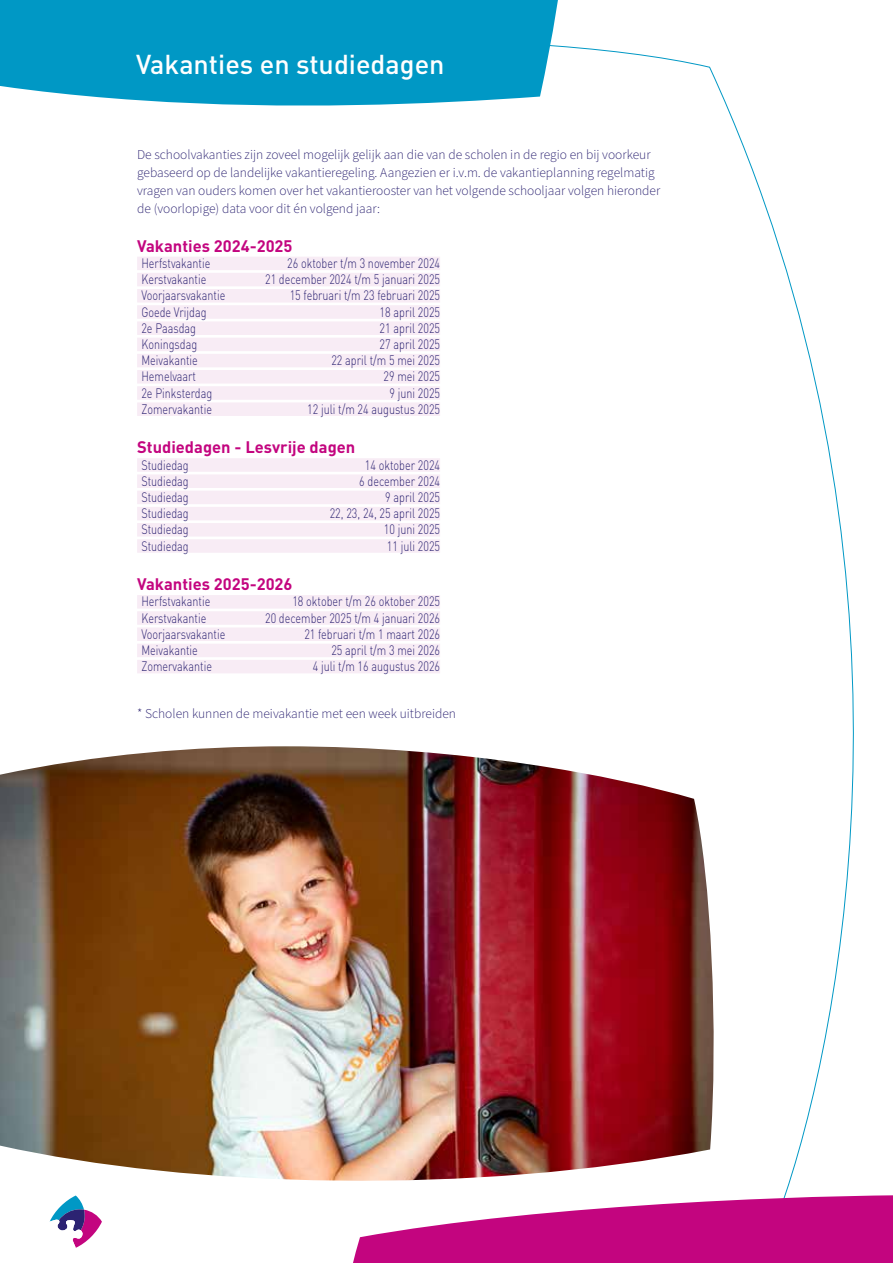
<style>
.page{position:relative;width:893px;height:1263px;background:#fff}
.page>*{position:absolute;margin:0;border:0;box-sizing:border-box;transform-origin:0 0}
.t1{font:500 27px "DIN Pro";color:#fff}
.t2{font:700 16.5px "DIN Pro";color:#c3057f}
.t3{font:300 13.5px "DIN Pro";color:#2c2372;scale:.8 1}
.t4{font:300 13.5px/18px "Source Sans Pro";color:#2c2372}
</style>
<div class="page">
<svg style="left:353px;top:1192px;width:540px;height:71px"></svg>
<svg style="left:50px;top:1195px;width:52px;height:53px"></svg>
<svg style="left:0;top:0;width:591px;height:106px;background:#1da3cb"></svg>
<img style="left:0;top:746px;width:719px;height:449px">
<div style="left:137px;top:257px;width:303px;height:13px;background:#f8ecf5"></div>
<div style="left:137px;top:273px;width:303px;height:13px;background:#f8ecf5"></div>
<div style="left:137px;top:289px;width:303px;height:14px;background:#f8ecf5"></div>
<div style="left:137px;top:305px;width:303px;height:14px;background:#f8ecf5"></div>
<div style="left:137px;top:321px;width:303px;height:14px;background:#f8ecf5"></div>
<div style="left:137px;top:338px;width:303px;height:13px;background:#f8ecf5"></div>
<div style="left:137px;top:354px;width:303px;height:13px;background:#f8ecf5"></div>
<div style="left:137px;top:370px;width:303px;height:14px;background:#f8ecf5"></div>
<div style="left:137px;top:386px;width:303px;height:14px;background:#f8ecf5"></div>
<div style="left:137px;top:402px;width:303px;height:14px;background:#f8ecf5"></div>
<div style="left:137px;top:458px;width:303px;height:14px;background:#f8ecf5"></div>
<div style="left:137px;top:474px;width:303px;height:14px;background:#f8ecf5"></div>
<div style="left:137px;top:491px;width:303px;height:13px;background:#f8ecf5"></div>
<div style="left:137px;top:507px;width:303px;height:13px;background:#f8ecf5"></div>
<div style="left:137px;top:523px;width:303px;height:14px;background:#f8ecf5"></div>
<div style="left:137px;top:539px;width:303px;height:14px;background:#f8ecf5"></div>
<div style="left:137px;top:595px;width:303px;height:14px;background:#f8ecf5"></div>
<div style="left:137px;top:611px;width:303px;height:14px;background:#f8ecf5"></div>
<div style="left:137px;top:627px;width:303px;height:14px;background:#f8ecf5"></div>
<div style="left:137px;top:644px;width:303px;height:13px;background:#f8ecf5"></div>
<div style="left:137px;top:660px;width:303px;height:13px;background:#f8ecf5"></div>
<h1 class="t1" style="left:136px;top:46px;width:310px">Vakanties en studiedagen</h1>
<p class="t4" style="left:137px;top:146px;width:525px">De schoolvakanties zijn zoveel mogelijk gelijk aan die van de scholen in de regio en bij voorkeur gebaseerd op de landelijke vakantieregeling. Aangezien er i.v.m. de vakantieplanning regelmatig vragen van ouders komen over het vakantierooster van het volgende schooljaar volgen hieronder de (voorlopige) data voor dit én volgend jaar:</p>
<p class="t2" style="left:137px;top:235px;width:157px">Vakanties 2024-2025</p>
<p class="t3" style="left:141px;top:254px;width:88px">Herfstvakantie</p>
<p class="t3" style="left:287px;top:254px;width:193px">26 oktober t/m 3 november 2024</p>
<p class="t3" style="left:141px;top:270px;width:83px">Kerstvakantie</p>
<p class="t3" style="left:265px;top:270px;width:220px">21 december 2024 t/m 5 januari 2025</p>
<p class="t3" style="left:141px;top:286px;width:107px">Voorjaarsvakantie</p>
<p class="t3" style="left:290px;top:286px;width:189px">15 februari t/m 23 februari 2025</p>
<p class="t3" style="left:141px;top:303px;width:83px">Goede Vrijdag</p>
<p class="t3" style="left:380px;top:303px;width:77px">18 april 2025</p>
<p class="t3" style="left:141px;top:319px;width:70px">2e Paasdag</p>
<p class="t3" style="left:380px;top:319px;width:77px">21 april 2025</p>
<p class="t3" style="left:141px;top:335px;width:71px">Koningsdag</p>
<p class="t3" style="left:380px;top:335px;width:77px">27 april 2025</p>
<p class="t3" style="left:141px;top:351px;width:72px">Meivakantie</p>
<p class="t3" style="left:331px;top:351px;width:137px">22 april t/m 5 mei 2025</p>
<p class="t3" style="left:141px;top:367px;width:70px">Hemelvaart</p>
<p class="t3" style="left:383px;top:367px;width:72px">29 mei 2025</p>
<p class="t3" style="left:141px;top:384px;width:90px">2e Pinksterdag</p>
<p class="t3" style="left:389px;top:384px;width:65px">9 juni 2025</p>
<p class="t3" style="left:141px;top:400px;width:90px">Zomervakantie</p>
<p class="t3" style="left:307px;top:400px;width:168px">12 juli t/m 24 augustus 2025</p>
<p class="t2" style="left:137px;top:436px;width:220px">Studiedagen - Lesvrije dagen</p>
<p class="t3" style="left:141px;top:456px;width:61px">Studiedag</p>
<p class="t3" style="left:365px;top:456px;width:96px">14 oktober 2024</p>
<p class="t3" style="left:141px;top:472px;width:61px">Studiedag</p>
<p class="t3" style="left:359px;top:472px;width:103px">6 december 2024</p>
<p class="t3" style="left:141px;top:488px;width:61px">Studiedag</p>
<p class="t3" style="left:385px;top:488px;width:70px">9 april 2025</p>
<p class="t3" style="left:141px;top:504px;width:61px">Studiedag</p>
<p class="t3" style="left:330px;top:504px;width:139px">22, 23, 24, 25 april 2025</p>
<p class="t3" style="left:141px;top:520px;width:61px">Studiedag</p>
<p class="t3" style="left:384px;top:520px;width:72px">10 juni 2025</p>
<p class="t3" style="left:141px;top:537px;width:61px">Studiedag</p>
<p class="t3" style="left:387px;top:537px;width:68px">11 juli 2025</p>
<p class="t2" style="left:137px;top:573px;width:157px">Vakanties 2025-2026</p>
<p class="t3" style="left:141px;top:592px;width:88px">Herfstvakantie</p>
<p class="t3" style="left:292px;top:592px;width:186px">18 oktober t/m 26 oktober 2025</p>
<p class="t3" style="left:141px;top:609px;width:83px">Kerstvakantie</p>
<p class="t3" style="left:265px;top:609px;width:220px">20 december 2025 t/m 4 januari 2026</p>
<p class="t3" style="left:141px;top:625px;width:107px">Voorjaarsvakantie</p>
<p class="t3" style="left:304px;top:625px;width:171px">21 februari t/m 1 maart 2026</p>
<p class="t3" style="left:141px;top:641px;width:72px">Meivakantie</p>
<p class="t3" style="left:331px;top:641px;width:137px">25 april t/m 3 mei 2026</p>
<p class="t3" style="left:141px;top:657px;width:90px">Zomervakantie</p>
<p class="t3" style="left:313px;top:657px;width:161px">4 juli t/m 16 augustus 2026</p>
<p class="t4" style="left:137px;top:705px;width:320px">* Scholen kunnen de meivakantie met een week uitbreiden</p>
</div>
